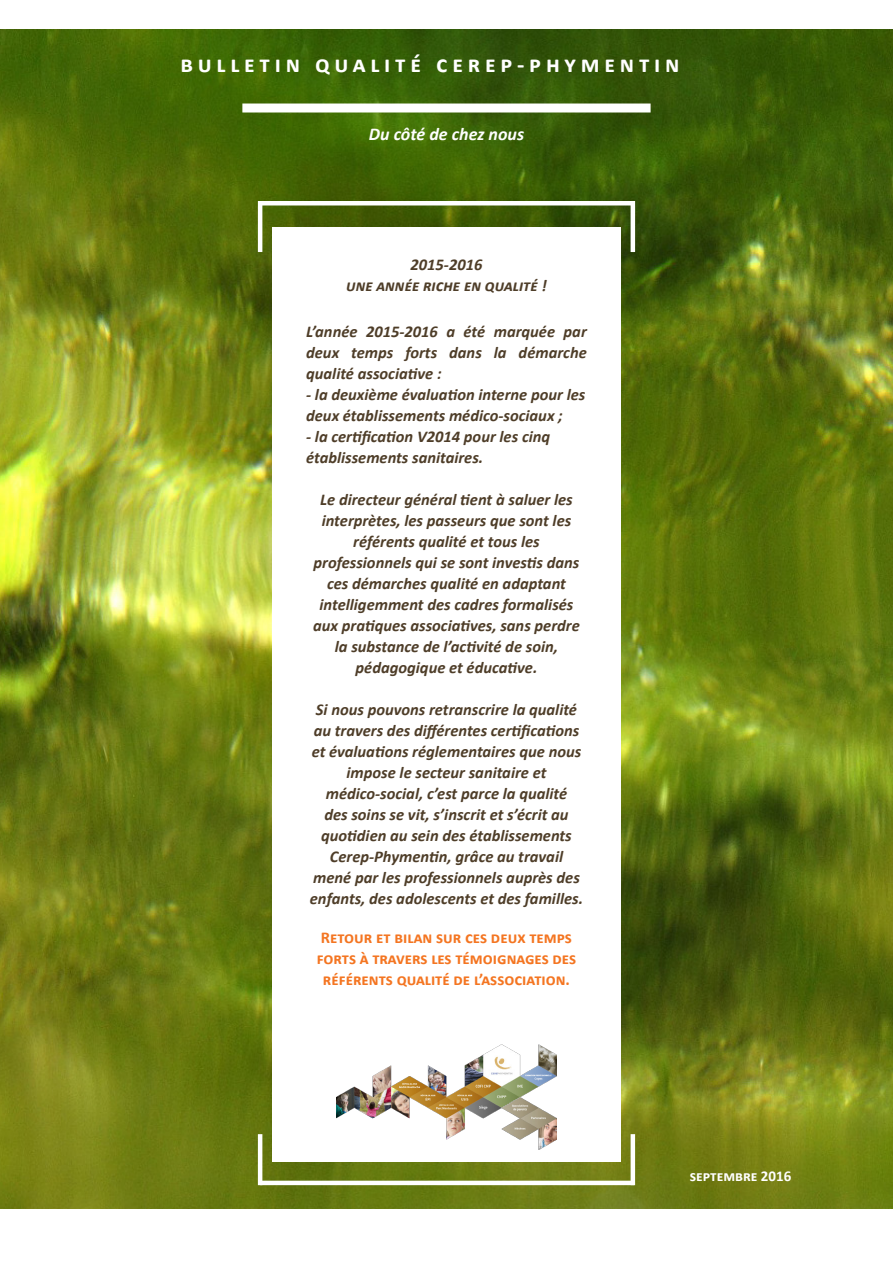
<style>
.page{position:relative;width:893px;height:1263px;background:#fff}
.page>*{position:absolute;margin:0;border:0;box-sizing:border-box;transform-origin:0 0}
.t1{font:700 24px "Calibri";letter-spacing:.2em;color:#fff}
.t2{font:italic 700 18px "Calibri";color:#fff}
.t3{font:italic 700 16.5px/21px "Calibri";color:#4e3d28;text-align:center}
.t4{font:700 16.5px/21px "Calibri";color:#f47521;text-align:center}
.t5{font:700 15px "Calibri";color:#fff}
</style>
<div class="page">
<img style="left:0;top:30px;width:893px;height:1179px">
<div style="left:242px;top:104px;width:409px;height:9px;background:#fff"></div>
<div style="left:272px;top:226px;width:349px;height:935px;background:#fff"></div>
<img style="left:336px;top:1044px;width:221px;height:105px">
<hr style="left:259px;top:201px;width:374px;height:4px;background:#fff">
<hr style="left:258px;top:201px;width:4px;height:51px;background:#fff">
<hr style="left:631px;top:201px;width:4px;height:51px;background:#fff">
<hr style="left:260px;top:1181px;width:374px;height:4px;background:#fff">
<hr style="left:631px;top:1134px;width:4px;height:51px;background:#fff">
<hr style="left:258px;top:1134px;width:4px;height:51px;background:#fff">
<p class="t1" style="left:180px;top:49px;width:501px">bulletin qualité cerep-phymentin</p>
<p class="t2" style="left:369px;top:122px;width:157px">Du côté de chez nous</p>
<p class="t3" style="left:346px;top:254px;width:202px">2015-2016<br>une année riche en qualité !</p>
<p class="t3" style="left:306px;top:321px;width:282px;text-align:justify">L’année 2015-2016 a été marquée par deux temps forts dans la démarche qualité associative :</p>
<p class="t3" style="left:306px;top:384px;width:281px;text-align:left">- la deuxième évaluation interne pour les deux établissements médico-sociaux ;</p>
<p class="t3" style="left:306px;top:426px;width:246px;text-align:left">- la certification V2014 pour les cinq établissements sanitaires.</p>
<p class="t3" style="left:313px;top:489px;width:268px">Le directeur général tient à saluer les interprètes, les passeurs que sont les référents qualité et tous les professionnels qui se sont investis dans ces démarches qualité en adaptant intelligemment des cadres formalisés aux pratiques associatives, sans perdre la substance de l’activité de soin, pédagogique et éducative.</p>
<p class="t3" style="left:310px;top:699px;width:275px">Si nous pouvons retranscrire la qualité au travers des différentes certifications et évaluations réglementaires que nous impose le secteur sanitaire et médico-social, c’est parce la qualité<br>des soins se vit, s’inscrit et s’écrit au quotidien au sein des établissements Cerep-Phymentin, grâce au travail mené par les professionnels auprès des enfants, des adolescents et des familles.</p>
<p class="t4" style="left:317px;top:927px;width:261px">Retour et bilan sur ces deux temps forts à travers les témoignages des référents qualité de l’association.</p>
<p class="t5" style="left:690px;top:1167px;width:103px">septembre 2016</p>
</div>
